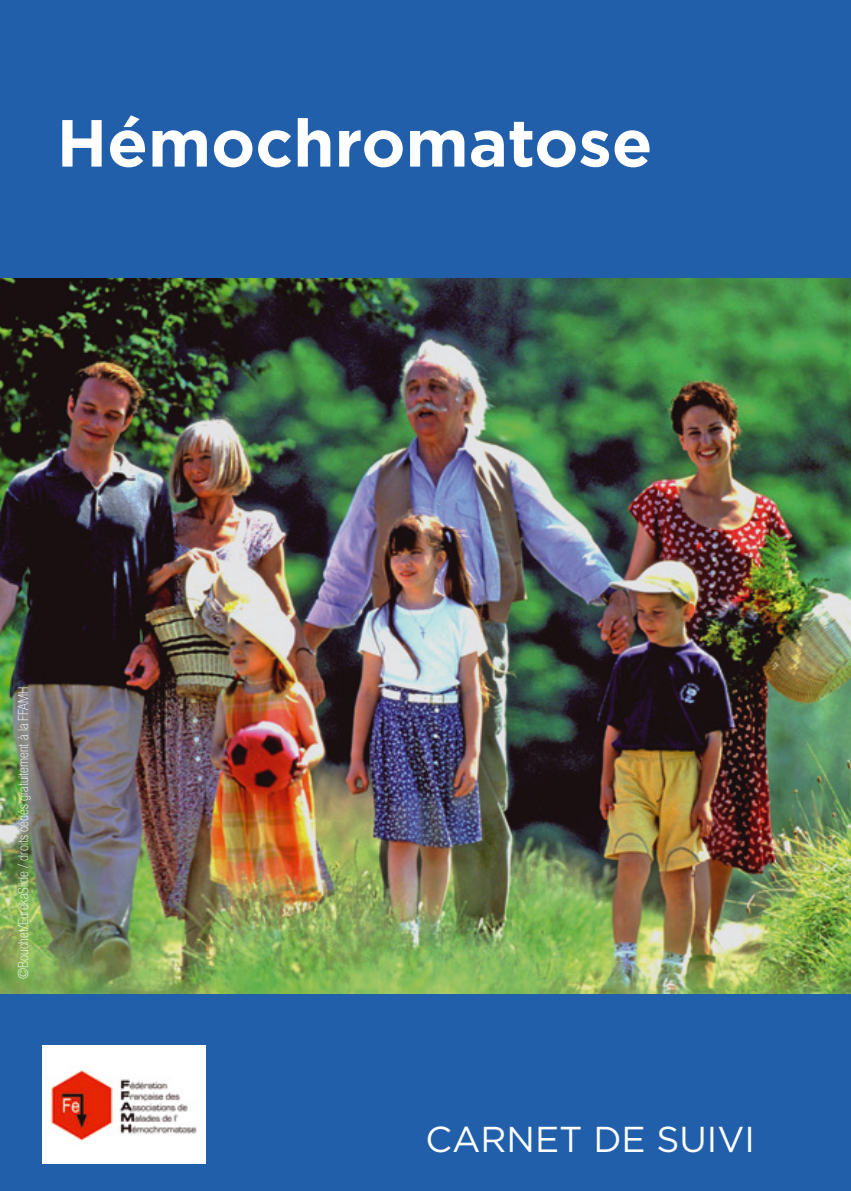
<style>
.page{position:relative;width:851px;height:1191px;background:#fff}
.page>*{position:absolute;margin:0;border:0;box-sizing:border-box;transform-origin:0 0}
.t1{font:700 66.4px "Gotham";color:#fff}
.t2{font:36px "Gotham";color:#fff}
.t3{font:100 condensed 14px "Helvetica Neue";color:#fff}
</style>
<div class="page">
<img style="left:0;top:277px;width:850px;height:717px">
<div style="left:0;top:0;width:850px;height:277px;background:#215fab"></div>
<div style="left:0;top:994px;width:850px;height:197px;background:#215fab"></div>
<div style="left:42px;top:1045px;width:164px;height:118px;background:#fff"></div>
<img style="left:51px;top:1070px;width:146px;height:71px">
<h1 class="t1" style="left:57px;top:99px;width:597px">Hémochromatose</h1>
<p class="t3" style="left:16px;top:979px;width:294px;rotate:-90deg">©Bouchet/EurekaSlide / droits cédés gratuitement à la FFAMH</p>
<h2 class="t2" style="left:425px;top:1115px;width:331px">CARNET DE SUIVI</h2>
</div>
